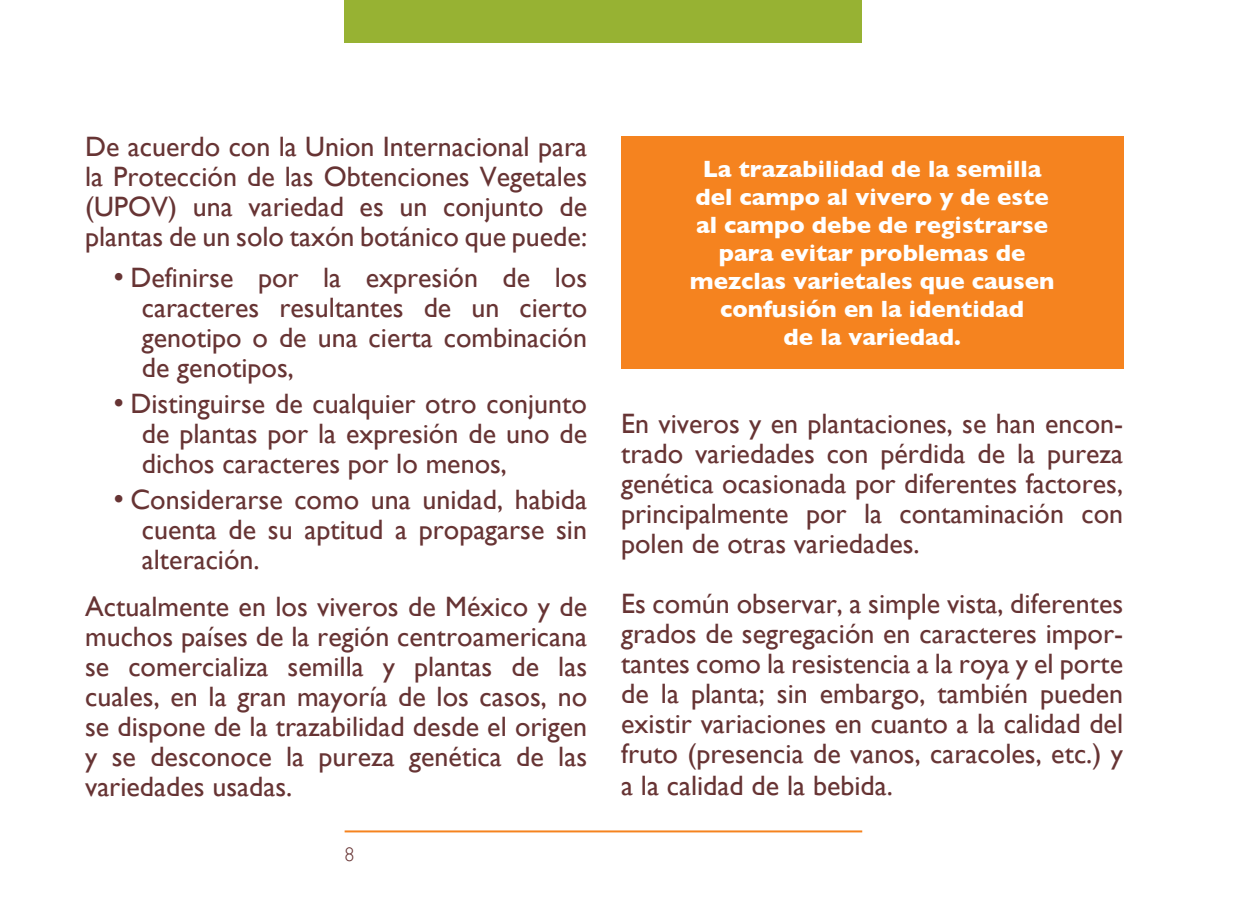
<style>
.page{position:relative;width:1248px;height:908px;background:#fff}
.page>*{position:absolute;margin:0;border:0;box-sizing:border-box;transform-origin:0 0}
.t1{font:28px/30px "Gill Sans";color:#673434;text-align:justify}
.t2{font:700 24px/28px "Gill Sans";color:#fff;text-align:center}
.t3{font:300 20px "Gill Sans";color:#673434}
.s1{font-size:30px}
</style>
<div class="page">
<div style="left:344px;top:0;width:518px;height:42px;background:#97b233"></div>
<hr style="left:344px;top:830px;width:518px;height:2px;background:#f5831f">
<div style="left:621px;top:136px;width:502px;height:233px;background:#f5831f"></div>
<p class="t1" style="left:85px;top:131px;width:503px">De acuerdo con la Union Internacional para la Protección de las Obtenciones Vegetales (UPOV) una variedad es un conjunto de plantas de un solo taxón botánico que puede:</p>
<p class="t1" style="left:142px;top:262px;width:447px;text-indent:-28px"><span class="s1">•</span> Definirse por la expresión de los caracteres resultantes de un cierto genotipo o de una cierta combinación de genotipos,</p>
<p class="t1" style="left:142px;top:388px;width:447px;text-indent:-28px"><span class="s1">•</span> Distinguirse de cualquier otro conjunto de plantas por la expresión de uno de dichos caracteres por lo menos,</p>
<p class="t1" style="left:142px;top:483px;width:447px;text-indent:-28px"><span class="s1">•</span> Considerarse como una unidad, habida cuenta de su aptitud a propagarse sin alteración.</p>
<p class="t1" style="left:85px;top:590px;width:503px">Actualmente en los viveros de México y de muchos países de la región centroamericana se comercializa semilla y plantas de las cuales, en la gran mayoría de los casos, no se dispone de la trazabilidad desde el origen y se desconoce la pureza genética de las variedades usadas.</p>
<p class="t3" style="left:344px;top:838px;width:11px">8</p>
<p class="t2" style="left:689px;top:154px;width:366px">La trazabilidad de la semilla del campo al vivero y de este al campo debe de registrarse para evitar problemas de mezclas varietales que causen confusión en la identidad<br>de la variedad.</p>
<p class="t1" style="left:621px;top:408px;width:503px">En viveros y en plantaciones, se han encon&shy;trado variedades con pérdida de la pureza genética ocasionada por diferentes factores, principalmente por la contaminación con polen de otras variedades.</p>
<p class="t1" style="left:621px;top:587px;width:503px">Es común observar, a simple vista, diferentes grados de segregación en caracteres impor&shy;tantes como la resistencia a la roya y el porte de la planta; sin embargo, también pueden existir variaciones en cuanto a la calidad del fruto (presencia de vanos, caracoles, etc.) y a la calidad de la bebida.</p>
</div>
